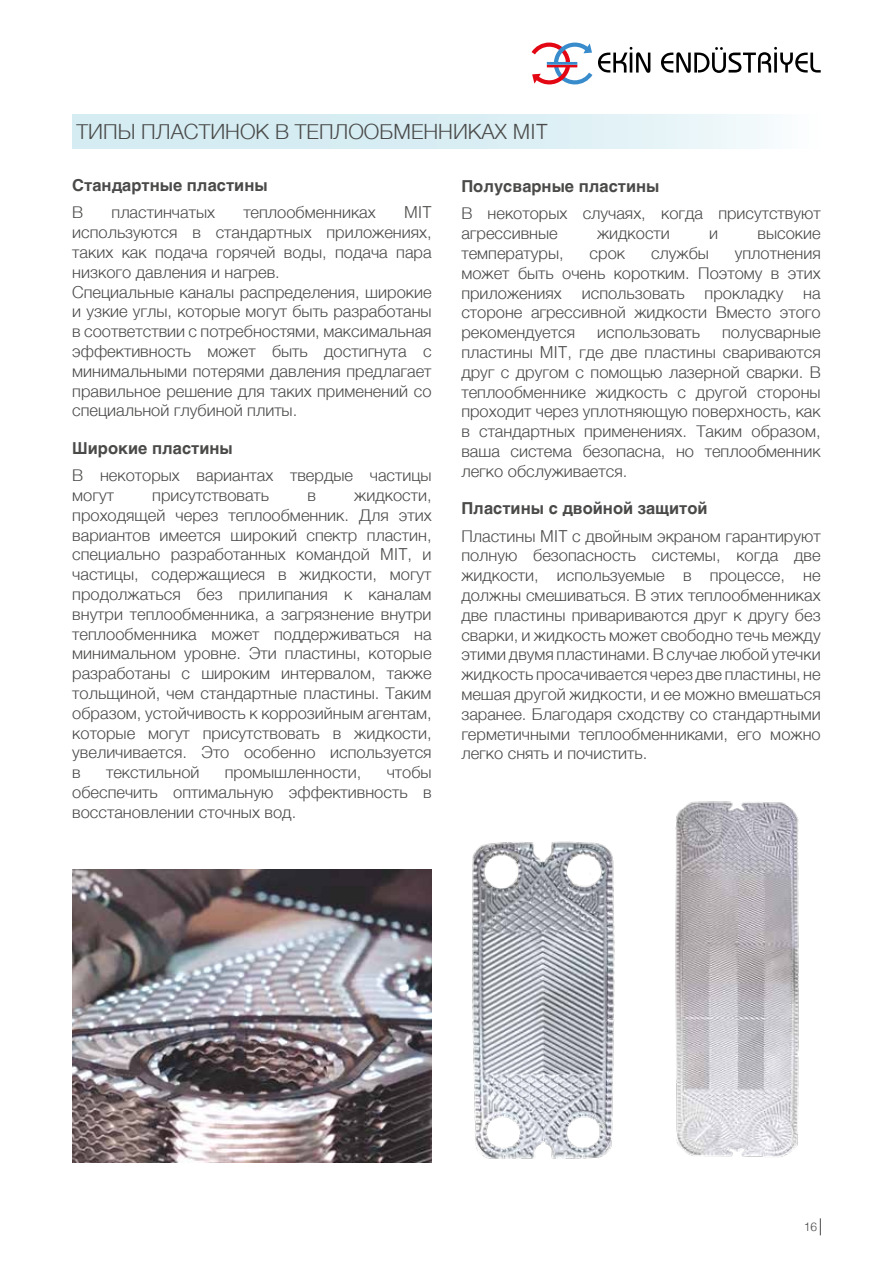
<style>
.page{position:relative;width:893px;height:1263px;background:#fff}
.page>*{position:absolute;margin:0;border:0;box-sizing:border-box;transform-origin:0 0}
.t1{font:300 21px "Helvetica";color:#4a4a49}
.t2{font:300 16.5px/19.8px "Helvetica";color:#4a4a49;text-align:justify}
.t3{font:700 16.5px "Helvetica";color:#4a4a49}
.t4{font:300 12px "Helvetica";color:#4a4a49}
</style>
<div class="page">
<div style="left:72px;top:115px;width:749px;height:34px;background:linear-gradient(to right,#cde8ef,#eff8fa)"></div>
<svg style="left:532px;top:43px;width:60px;height:41px"></svg>
<svg style="left:598px;top:47px;width:52px;height:26px"></svg>
<svg style="left:661px;top:47px;width:160px;height:26px"></svg>
<svg style="left:820px;top:1218px;width:1px;height:17px"></svg>
<img style="left:73px;top:869px;width:359px;height:293px">
<img style="left:472px;top:841px;width:143px;height:318px">
<img style="left:675px;top:801px;width:124px;height:356px">
<p class="t1" style="left:77px;top:114px;width:473px">ТИПЫ ПЛАСТИНОК В ТЕПЛООБМЕННИКАХ MIT</p>
<p class="t3" style="left:72px;top:172px;width:197px">Стандартные пластины</p>
<p class="t2" style="left:72px;top:201px;width:13px">В</p>
<p class="t2" style="left:112px;top:201px;width:105px">пластинчатых</p>
<p class="t2" style="left:243px;top:201px;width:134px">теплообменниках</p>
<p class="t2" style="left:72px;top:201px;width:361px;text-align:left;text-indent:332px">MIT используются в стандартных приложениях, таких как подача горячей воды, подача пара низкого давления и нагрев.<br>Специальные каналы распределения, широкие и узкие углы, которые могут быть разработаны в соответствии с потребностями, максимальная эффективность может быть достигнута с минимальными потерями давления предлагает правильное решение для таких применений со специальной глубиной плиты.</p>
<p class="t3" style="left:72px;top:435px;width:162px">Широкие пластины</p>
<p class="t2" style="left:72px;top:464px;width:361px">В некоторых вариантах твердые частицы могут</p>
<p class="t2" style="left:72px;top:484px;width:361px;text-indent:282px">жидкости, проходящей через теплообменник. Для этих вариантов имеется широкий спектр пластин, специально разработанных командой MIT, и частицы, содержащиеся в жидкости, могут продолжаться без прилипания к каналам внутри теплообменника, а загрязнение внутри теплообменника может поддерживаться на минимальном уровне. Эти пластины, которые разработаны с широким интервалом, также тольщиной, чем стандартные пластины. Таким образом, устойчивость к коррозийным агентам, которые могут присутствовать в жидкости, увеличивается. Это особенно используется в</p>
<p class="t2" style="left:152px;top:484px;width:118px">присутствовать</p>
<p class="t2" style="left:307px;top:484px;width:10px">в</p>
<p class="t2" style="left:72px;top:761px;width:361px;text-indent:314px">чтобы обеспечить оптимальную эффективность в восстановлении сточных вод.</p>
<p class="t2" style="left:106px;top:761px;width:95px">текстильной</p>
<p class="t2" style="left:225px;top:761px;width:138px">промышленности,</p>
<p class="t3" style="left:461px;top:173px;width:200px">Полусварные пластины</p>
<p class="t2" style="left:461px;top:202px;width:361px">В некоторых случаях, когда присутствуют агрессивные</p>
<p class="t2" style="left:597px;top:222px;width:74px">жидкости</p>
<p class="t2" style="left:709px;top:222px;width:10px">и</p>
<p class="t2" style="left:758px;top:222px;width:65px">высокие</p>
<p class="t2" style="left:461px;top:242px;width:104px">температуры,</p>
<p class="t2" style="left:590px;top:242px;width:37px">срок</p>
<p class="t2" style="left:651px;top:242px;width:59px">службы</p>
<p class="t2" style="left:461px;top:242px;width:361px;text-indent:273px">уплотнения может быть очень коротким. Поэтому в этих приложениях использовать прокладку на стороне агрессивной жидкости Вместо этого рекомендуется</p>
<p class="t2" style="left:461px;top:321px;width:361px;text-indent:261px">полусварные пластины MIT, где две пластины свариваются друг с другом с помощью лазерной сварки. В теплообменнике жидкость с другой стороны проходит через уплотняющую поверхность, как в стандартных применениях. Таким образом, ваша система безопасна, но теплообменник легко обслуживается.</p>
<p class="t3" style="left:461px;top:495px;width:248px">Пластины с двойной защитой</p>
<p class="t2" style="left:461px;top:525px;width:361px">Пластины MIT с двойным экраном гарантируют полную безопасность системы, когда две жидкости, используемые в процессе, не должны смешиваться. В этих теплообменниках две пластины привариваются друг к другу без сварки, и жидкость может свободно течь между этими двумя пластинами. В случае любой утечки жидкость просачивается через две пластины, не мешая другой жидкости, и ее можно вмешаться заранее. Благодаря сходству со стандартными герметичными теплообменниками, его можно легко снять и почистить.</p>
<p class="t2" style="left:597px;top:321px;width:104px">использовать</p>
<p class="t4" style="left:804px;top:1217px;width:15px">16</p>
</div>
